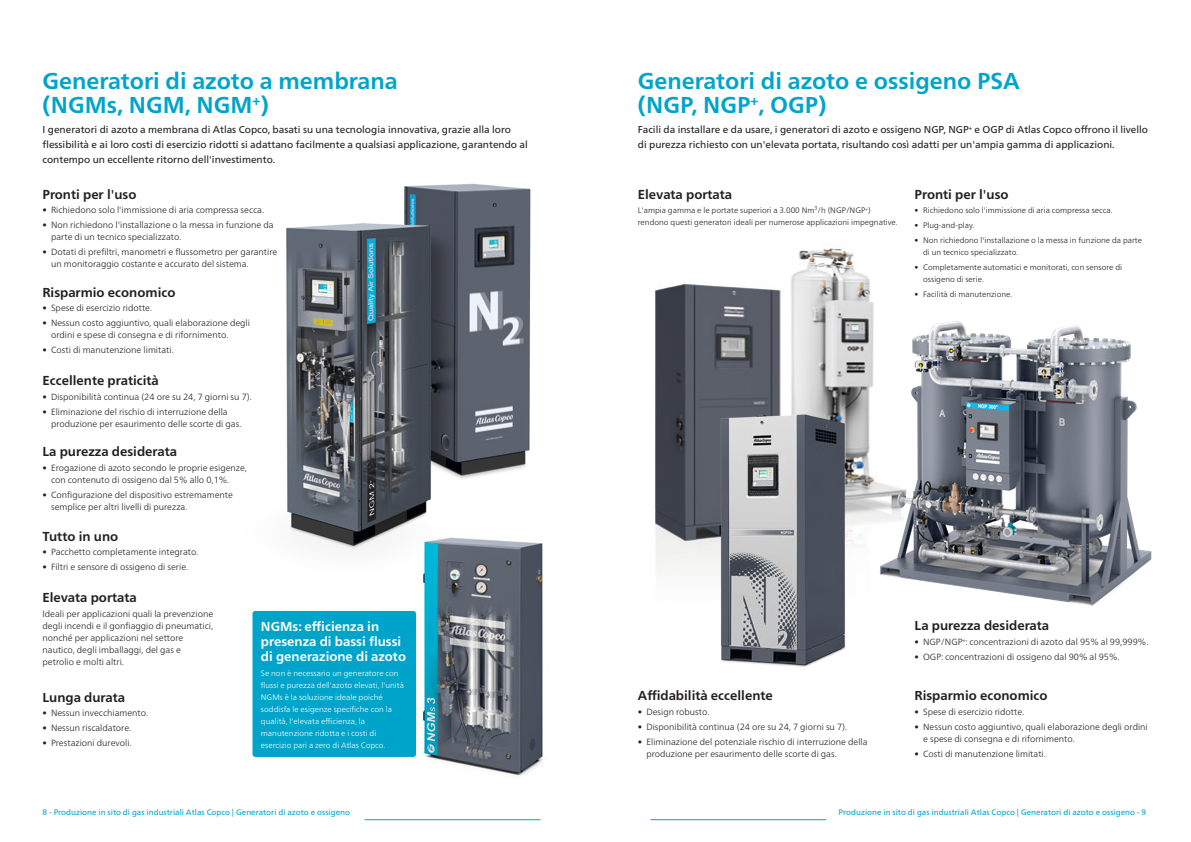
<style>
.page{position:relative;width:1191px;height:842px;background:#fff}
.page>*{position:absolute;margin:0;border:0;box-sizing:border-box;transform-origin:0 0}
.t1{font:700 23px/24px "Neue Frutiger World";color:#00a4ca}
.t2{font:700 13px "Neue Frutiger World";color:#231f20}
.t3{font:700 13px/15px "Neue Frutiger World";color:#fff}
.t4{font:10px/15px "Neue Frutiger World";color:#231f20}
.t5{font:300 9px/12px "Neue Frutiger World";color:#231f20}
.t6{font:300 8px/12px "Neue Frutiger World";color:#231f20}
.t7{font:300 8px/12px "Neue Frutiger World";color:#fff}
.t8{font:8px "Neue Frutiger World";color:#00a4ca}
</style>
<div class="page">
<img style="left:404px;top:183px;width:127px;height:292px">
<img style="left:286px;top:223px;width:197px;height:326px">
<img style="left:655px;top:248px;width:216px;height:321px">
<img style="left:670px;top:386px;width:184px;height:281px">
<img style="left:854px;top:301px;width:298px;height:305px">
<img style="left:414px;top:531px;width:131px;height:245px">
<hr style="left:365px;top:819px;width:175px;height:1px;background:#00a4ca">
<hr style="left:650px;top:819px;width:176px;height:1px;background:#00a4ca">
<div style="left:252px;top:611px;width:164px;height:146px;background:#00a4ca;border-radius:3px"></div>
<h1 class="t1" style="left:43px;top:68px;width:357px">Generatori di azoto a membrana (NGMs, NGM, NGM<sup>+</sup>)</h1>
<p class="t4" style="left:43px;top:123px;width:487px">I generatori di azoto a membrana di Atlas Copco, basati su una tecnologia innovativa, grazie alla loro flessibilità e ai loro costi di esercizio ridotti si adattano facilmente a qualsiasi applicazione, garantendo al contempo un eccellente ritorno dell'investimento.</p>
<h2 class="t2" style="left:43px;top:183px;width:95px">Pronti per l'uso</h2>
<p class="t5" style="left:43px;top:204px;width:223px">• Richiedono solo l'immissione di aria compressa secca.</p>
<p class="t5" style="left:51px;top:219px;width:224px;text-indent:-9px">• Non richiedono l'installazione o la messa in funzione da parte di un tecnico specializzato.</p>
<p class="t5" style="left:51px;top:246px;width:228px;text-indent:-9px">• Dotati di prefiltri, manometri e flussometro per garantire un monitoraggio costante e accurato del sistema.</p>
<h2 class="t2" style="left:43px;top:281px;width:134px">Risparmio economico</h2>
<p class="t5" style="left:43px;top:302px;width:111px">• Spese di esercizio ridotte.</p>
<p class="t5" style="left:51px;top:317px;width:200px;text-indent:-9px">• Nessun costo aggiuntivo, quali elaborazione degli ordini e spese di consegna e di rifornimento.</p>
<p class="t5" style="left:43px;top:344px;width:133px">• Costi di manutenzione limitati.</p>
<h2 class="t2" style="left:43px;top:369px;width:118px">Eccellente praticità</h2>
<p class="t5" style="left:43px;top:391px;width:211px">• Disponibilità continua (24 ore su 24, 7 giorni su 7).</p>
<p class="t5" style="left:51px;top:405px;width:192px;text-indent:-9px">• Eliminazione del rischio di interruzione della produzione per esaurimento delle scorte di gas.</p>
<h2 class="t2" style="left:43px;top:440px;width:136px">La purezza desiderata</h2>
<p class="t5" style="left:51px;top:462px;width:197px;text-indent:-9px">• Erogazione di azoto secondo le proprie esigenze, con contenuto di ossigeno dal 5% allo 0,1%.</p>
<p class="t5" style="left:51px;top:489px;width:183px;text-indent:-9px">• Configurazione del dispositivo estremamente semplice per altri livelli di purezza.</p>
<h2 class="t2" style="left:43px;top:525px;width:77px">Tutto in uno</h2>
<p class="t5" style="left:43px;top:546px;width:157px">• Pacchetto completamente integrato.</p>
<p class="t5" style="left:43px;top:561px;width:147px">• Filtri e sensore di ossigeno di serie.</p>
<h2 class="t2" style="left:43px;top:586px;width:96px">Elevata portata</h2>
<p class="t5" style="left:43px;top:608px;width:172px">Ideali per applicazioni quali la prevenzione degli incendi e il gonfiaggio di pneumatici, nonché per applicazioni nel settore nautico, degli imballaggi, del gas e petrolio e molti altri.</p>
<h2 class="t2" style="left:43px;top:685px;width:84px">Lunga durata</h2>
<p class="t5" style="left:43px;top:707px;width:107px">• Nessun invecchiamento.</p>
<p class="t5" style="left:43px;top:722px;width:90px">• Nessun riscaldatore.</p>
<p class="t5" style="left:43px;top:737px;width:91px">• Prestazioni durevoli.</p>
<h2 class="t3" style="left:261px;top:619px;width:147px">NGMs: efficienza in presenza di bassi flussi di generazione di azoto</h2>
<p class="t7" style="left:261px;top:667px;width:145px">Se non è necessario un generatore con flussi e purezza dell'azoto elevati, l'unità NGMs è la soluzione ideale poiché soddisfa le esigenze specifiche con la qualità, l'elevata efficienza, la manutenzione ridotta e i costi di esercizio pari a zero di Atlas Copco.</p>
<h1 class="t1" style="left:638px;top:68px;width:383px">Generatori di azoto e ossigeno PSA (NGP, NGP<sup>+</sup>, OGP)</h1>
<p class="t4" style="left:638px;top:123px;width:511px">Facili da installare e da usare, i generatori di azoto e ossigeno NGP, NGP<sup>+</sup> e OGP di Atlas Copco offrono il livello di purezza richiesto con un'elevata portata, risultando così adatti per un'ampia gamma di applicazioni.</p>
<h2 class="t2" style="left:638px;top:183px;width:96px">Elevata portata</h2>
<p class="t6" style="left:638px;top:205px;width:261px">L'ampia gamma e le portate superiori a 3.000 Nm³/h (NGP/NGP<sup>+</sup>) rendono questi generatori ideali per numerose applicazioni impegnative.</p>
<h2 class="t2" style="left:914px;top:183px;width:95px">Pronti per l'uso</h2>
<p class="t6" style="left:914px;top:205px;width:199px">• Richiedono solo l'immissione di aria compressa secca.</p>
<p class="t6" style="left:914px;top:219px;width:61px">• Plug-and-play.</p>
<p class="t6" style="left:923px;top:234px;width:220px;text-indent:-9px">• Non richiedono l'installazione o la messa in funzione da parte di un tecnico specializzato.</p>
<p class="t6" style="left:923px;top:261px;width:200px;text-indent:-9px">• Completamente automatici e monitorati, con sensore di ossigeno di serie.</p>
<p class="t6" style="left:914px;top:288px;width:99px">• Facilità di manutenzione.</p>
<h2 class="t2" style="left:638px;top:684px;width:136px">Affidabilità eccellente</h2>
<p class="t5" style="left:638px;top:706px;width:73px">• Design robusto.</p>
<p class="t5" style="left:638px;top:721px;width:211px">• Disponibilità continua (24 ore su 24, 7 giorni su 7).</p>
<p class="t5" style="left:646px;top:736px;width:223px;text-indent:-9px">• Eliminazione del potenziale rischio di interruzione della produzione per esaurimento delle scorte di gas.</p>
<h2 class="t2" style="left:914px;top:614px;width:136px">La purezza desiderata</h2>
<p class="t5" style="left:914px;top:636px;width:235px">• NGP/NGP<sup>+</sup>: concentrazioni di azoto dal 95% al 99,999%.</p>
<p class="t5" style="left:914px;top:651px;width:206px">• OGP: concentrazioni di ossigeno dal 90% al 95%.</p>
<h2 class="t2" style="left:914px;top:684px;width:134px">Risparmio economico</h2>
<p class="t5" style="left:914px;top:706px;width:111px">• Spese di esercizio ridotte.</p>
<p class="t5" style="left:923px;top:721px;width:226px;text-indent:-9px">• Nessun costo aggiuntivo, quali elaborazione degli ordini e spese di consegna e di rifornimento.</p>
<p class="t5" style="left:914px;top:748px;width:133px">• Costi di manutenzione limitati.</p>
<p class="t8" style="left:43px;top:806px;width:309px">8 - Produzione in sito di gas industriali Atlas Copco | Generatori di azoto e ossigeno</p>
<p class="t8" style="left:838px;top:806px;width:309px">Produzione in sito di gas industriali Atlas Copco | Generatori di azoto e ossigeno - 9</p>
</div>
